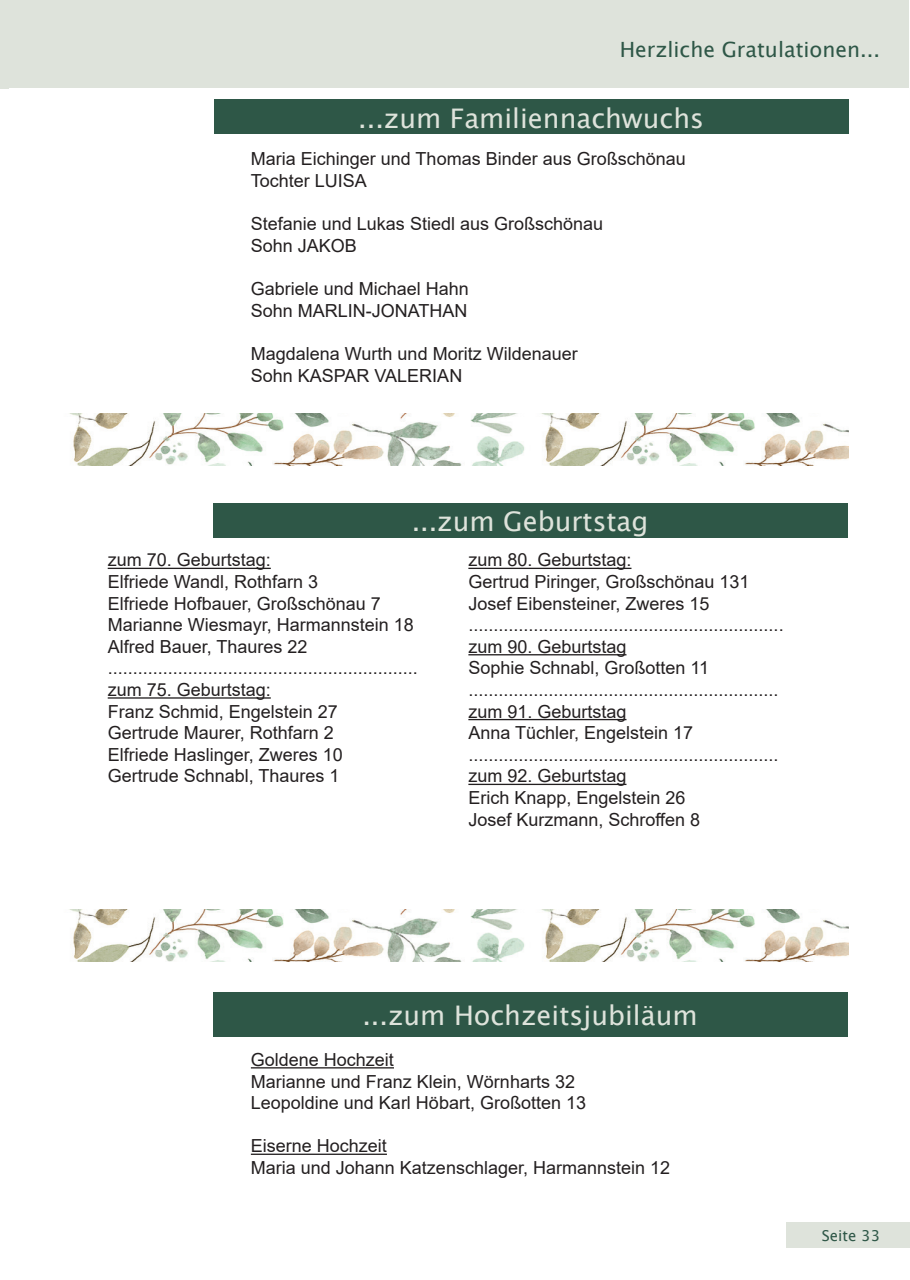
<style>
.page{position:relative;width:910px;height:1280px;background:#fff}
.page>*{position:absolute;margin:0;border:0;box-sizing:border-box;transform-origin:0 0}
.t1{font:27px "Lucida Sans Unicode";color:#dee3db}
.t2{font:21px "Lucida Sans Unicode";color:#2e5747}
.t3{font:18px/21.6px "Arial";color:#231f20}
.t4{font:15px "Lucida Sans Unicode";color:#2e5747}
</style>
<div class="page">
<div style="left:786px;top:1222px;width:124px;height:26px;background:#dee3db"></div>
<div style="left:0;top:1px;width:9px;height:88px;background:#dee3db"></div>
<div style="left:9px;top:1px;width:900px;height:87px;background:#dee3db"></div>
<div style="left:214px;top:100px;width:634px;height:34px;background:#2e5747"></div>
<div style="left:213px;top:503px;width:634px;height:34px;background:#2e5747"></div>
<hr style="left:108px;top:568px;width:163px;height:1px;background:#231f20">
<hr style="left:108px;top:697px;width:163px;height:2px;background:#231f20">
<div style="left:213px;top:992px;width:634px;height:44px;background:#2e5747"></div>
<hr style="left:251px;top:1067px;width:143px;height:1px;background:#231f20">
<hr style="left:251px;top:1153px;width:136px;height:2px;background:#231f20">
<img style="left:69px;top:413px;width:779px;height:52px">
<img style="left:71px;top:910px;width:777px;height:52px">
<hr style="left:468px;top:568px;width:163px;height:1px;background:#231f20">
<hr style="left:468px;top:654px;width:158px;height:1px;background:#231f20">
<hr style="left:468px;top:719px;width:158px;height:1px;background:#231f20">
<hr style="left:468px;top:784px;width:158px;height:1px;background:#231f20">
<p class="t2" style="left:620px;top:33px;width:262px">Herzliche Gratulationen...</p>
<h1 class="t1" style="left:358px;top:97px;width:347px">...zum Familiennachwuchs</h1>
<p class="t3" style="left:251px;top:148px;width:436px">Maria Eichinger und Thomas Binder aus Großschönau<br>Tochter LUISA</p>
<p class="t3" style="left:251px;top:213px;width:354px">Stefanie und Lukas Stiedl aus Großschönau<br>Sohn JAKOB</p>
<p class="t3" style="left:251px;top:278px;width:220px">Gabriele und Michael Hahn<br>Sohn MARLIN-JONATHAN</p>
<p class="t3" style="left:251px;top:343px;width:328px">Magdalena Wurth und Moritz Wildenauer<br>Sohn KASPAR VALERIAN</p>
<h1 class="t1" style="left:412px;top:500px;width:238px">...zum Geburtstag</h1>
<p class="t3" style="left:108px;top:549px;width:312px">zum 70. Geburtstag:<br>Elfriede Wandl, Rothfarn 3<br>Elfriede Hofbauer, Großschönau 7<br>Marianne Wiesmayr, Harmannstein 18<br>Alfred Bauer, Thaures 22 .............................................................. zum 75. Geburtstag:<br>Franz Schmid, Engelstein 27<br>Gertrude Maurer, Rothfarn 2<br>Elfriede Haslinger, Zweres 10<br>Gertrude Schnabl, Thaures 1</p>
<p class="t3" style="left:468px;top:549px;width:317px">zum 80. Geburtstag:<br>Gertrud Piringer, Großschönau 131<br>Josef Eibensteiner, Zweres 15 ............................................................... zum 90. Geburtstag<br>Sophie Schnabl, Großotten 11 .............................................................. zum 91. Geburtstag<br>Anna Tüchler, Engelstein 17 .............................................................. zum 92. Geburtstag<br>Erich Knapp, Engelstein 26<br>Josef Kurzmann, Schroffen 8</p>
<h1 class="t1" style="left:362px;top:994px;width:337px">...zum Hochzeitsjubiläum</h1>
<p class="t3" style="left:251px;top:1049px;width:337px">Goldene Hochzeit<br>Marianne und Franz Klein, Wörnharts 32<br>Leopoldine und Karl Höbart, Großotten 13</p>
<p class="t3" style="left:251px;top:1135px;width:421px">Eiserne Hochzeit<br>Maria und Johann Katzenschlager, Harmannstein 12</p>
<p class="t4" style="left:822px;top:1224px;width:60px">Seite 33</p>
</div>
